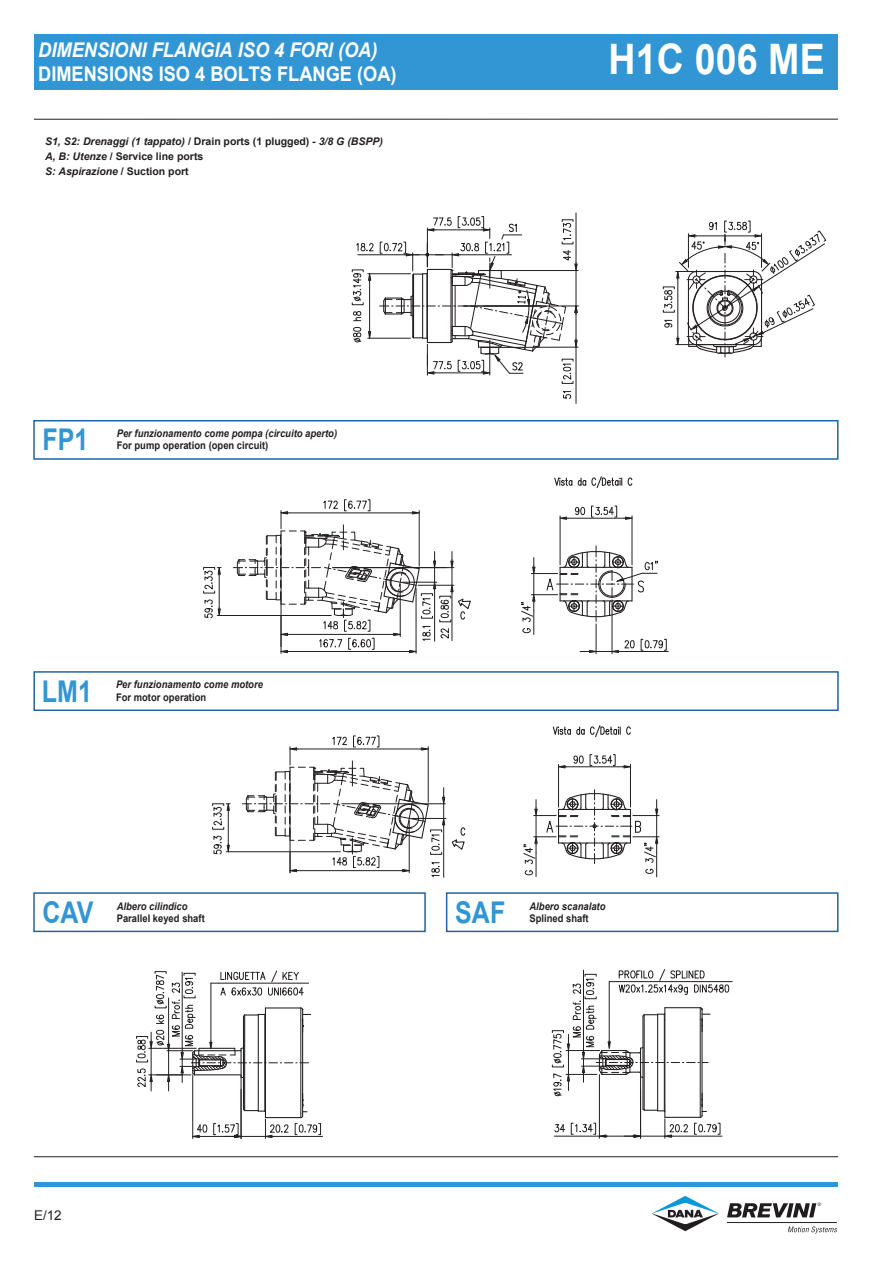
<style>
.page{position:relative;width:893px;height:1263px;background:#fff}
.page>*{position:absolute;margin:0;border:0;box-sizing:border-box;transform-origin:0 0}
.t1{font:700 42px "Arial";color:#fff;scale:.89 1}
.t2{font:700 30px "Arial";letter-spacing:.005em;color:#3196d3;scale:.83 1}
.t3{font:italic 700 20.25px "Arial";color:#fff;scale:.9 1}
.t4{font:700 20.25px "Arial";color:#fff;scale:.9 1}
.t5{font:13.5px "Arial";color:#231f20}
.t6{font:italic 700 10.5px/15px "Arial";color:#231f20}
.t7{font:italic 700 10.5px "Arial";color:#231f20;scale:.89 1}
.t8{font:700 10.5px "Arial";color:#231f20;scale:.89 1}
.t9{font:300 4.8px "Helvetica Neue";color:#201e1e}
.s1{font-style:normal}
</style>
<div class="page">
<div style="left:34px;top:34px;width:804px;height:55px;background:#3196d3"></div>
<hr style="left:34px;top:119px;width:804px;height:1px;background:#231f20">
<hr style="left:34px;top:1157px;width:804px;height:1px;background:#231f20">
<hr style="left:34px;top:1182px;width:804px;height:4px;background:#3196d3">
<svg style="left:651px;top:1196px;width:68px;height:36px"></svg>
<svg style="left:788px;top:1226px;width:49px;height:8px"></svg>
<svg style="left:727px;top:1203px;width:89px;height:14px"></svg>
<hr style="left:727px;top:1222px;width:110px;height:1px;background:#211d1e">
<div style="left:33px;top:420px;width:805px;height:40px;border:2px solid #2263a4"></div>
<div style="left:33px;top:671px;width:806px;height:40px;border:2px solid #2263a4"></div>
<div style="left:33px;top:892px;width:393px;height:40px;border:2px solid #2263a4"></div>
<div style="left:446px;top:892px;width:392px;height:40px;border:2px solid #2263a4"></div>
<hr style="left:273px;top:1136px;width:49px;height:1px;background:#231f20">
<svg style="left:136px;top:970px;width:185px;height:169px"></svg>
<hr style="left:617px;top:981px;width:115px;height:1px;background:#231f20">
<svg style="left:552px;top:969px;width:177px;height:169px"></svg>
<hr style="left:358px;top:254px;width:47px;height:1px;background:#231f20">
<svg style="left:356px;top:243px;width:18px;height:8px"></svg>
<hr style="left:368px;top:273px;width:42px;height:1px;background:#231f20">
<hr style="left:368px;top:338px;width:42px;height:1px;background:#231f20">
<hr style="left:369px;top:282px;width:1px;height:48px;background:#231f20">
<svg style="left:368px;top:330px;width:3px;height:9px"></svg>
<svg style="left:353px;top:327px;width:8px;height:15px"></svg>
<svg style="left:353px;top:311px;width:8px;height:10px"></svg>
<svg style="left:352px;top:270px;width:19px;height:35px"></svg>
<hr style="left:576px;top:213px;width:1px;height:50px;background:#231f20">
<hr style="left:576px;top:314px;width:1px;height:89px;background:#231f20">
<svg style="left:563px;top:391px;width:8px;height:8px"></svg>
<svg style="left:380px;top:216px;width:198px;height:168px"></svg>
<svg style="left:663px;top:221px;width:163px;height:136px"></svg>
<svg style="left:554px;top:476px;width:79px;height:13px"></svg>
<svg style="left:624px;top:516px;width:8px;height:4px"></svg>
<hr style="left:632px;top:516px;width:1px;height:49px;background:#231f20">
<svg style="left:559px;top:516px;width:9px;height:4px"></svg>
<hr style="left:560px;top:516px;width:1px;height:49px;background:#231f20">
<hr style="left:568px;top:518px;width:56px;height:1px;background:#231f20">
<svg style="left:575px;top:507px;width:10px;height:8px"></svg>
<svg style="left:591px;top:506px;width:26px;height:11px"></svg>
<hr style="left:596px;top:624px;width:1px;height:30px;background:#231f20">
<hr style="left:625px;top:651px;width:43px;height:1px;background:#231f20">
<hr style="left:612px;top:600px;width:1px;height:54px;background:#231f20">
<svg style="left:521px;top:546px;width:145px;height:107px"></svg>
<hr style="left:217px;top:615px;width:114px;height:1px;background:#231f20">
<hr style="left:219px;top:576px;width:1px;height:31px;background:#231f20">
<svg style="left:204px;top:599px;width:17px;height:20px"></svg>
<svg style="left:203px;top:567px;width:18px;height:26px"></svg>
<svg style="left:233px;top:499px;width:238px;height:154px"></svg>
<svg style="left:552px;top:725px;width:79px;height:13px"></svg>
<svg style="left:622px;top:765px;width:8px;height:4px"></svg>
<hr style="left:630px;top:764px;width:1px;height:43px;background:#231f20">
<svg style="left:559px;top:765px;width:7px;height:4px"></svg>
<hr style="left:558px;top:764px;width:1px;height:43px;background:#231f20">
<hr style="left:566px;top:767px;width:56px;height:1px;background:#231f20">
<svg style="left:573px;top:755px;width:10px;height:9px"></svg>
<svg style="left:590px;top:754px;width:25px;height:12px"></svg>
<svg style="left:523px;top:790px;width:136px;height:87px"></svg>
<hr style="left:411px;top:818px;width:35px;height:1px;background:#231f20">
<hr style="left:226px;top:851px;width:114px;height:1px;background:#231f20">
<svg style="left:212px;top:803px;width:18px;height:52px"></svg>
<svg style="left:242px;top:736px;width:203px;height:142px"></svg>
<svg style="left:451px;top:827px;width:15px;height:23px"></svg>
<h3 class="t3" style="left:38px;top:39px;width:378px">DIMENSIONI FLANGIA ISO 4 FORI (OA)</h3>
<h3 class="t4" style="left:38px;top:62px;width:400px">DIMENSIONS ISO 4 BOLTS FLANGE (OA)</h3>
<p class="t6" style="left:45px;top:133px;width:339px">S1, S2: Drenaggi (1 tappato) <span class="s1">/ Drain ports (1 plugged) -</span> 3/8 G (BSPP)<br>A, B: Utenze <span class="s1">/ Service line ports<br></span>S: Aspirazione <span class="s1">/ Suction port</span></p>
<h1 class="t1" style="left:608px;top:36px;width:244px">H1C 006 ME</h1>
<h2 class="t2" style="left:42px;top:423px;width:57px">FP1</h2>
<p class="t7" style="left:117px;top:428px;width:249px">Per funzionamento come pompa (circuito aperto)</p>
<p class="t8" style="left:117px;top:440px;width:172px">For pump operation (open circuit)</p>
<h2 class="t2" style="left:42px;top:674px;width:62px">LM1</h2>
<p class="t7" style="left:116px;top:679px;width:167px">Per funzionamento come motore</p>
<p class="t8" style="left:116px;top:691px;width:103px">For motor operation</p>
<h2 class="t2" style="left:42px;top:896px;width:63px">CAV</h2>
<p class="t7" style="left:117px;top:900px;width:81px">Albero cilindico</p>
<p class="t8" style="left:117px;top:912px;width:100px">Parallel keyed shaft</p>
<h2 class="t2" style="left:455px;top:896px;width:62px">SAF</h2>
<p class="t7" style="left:529px;top:900px;width:87px">Albero scanalato</p>
<p class="t8" style="left:529px;top:912px;width:68px">Splined shaft</p>
<p class="t5" style="left:34px;top:1208px;width:29px">E/12</p>
<p class="t9" style="left:817px;top:1203px;width:5px">®</p>
</div>
